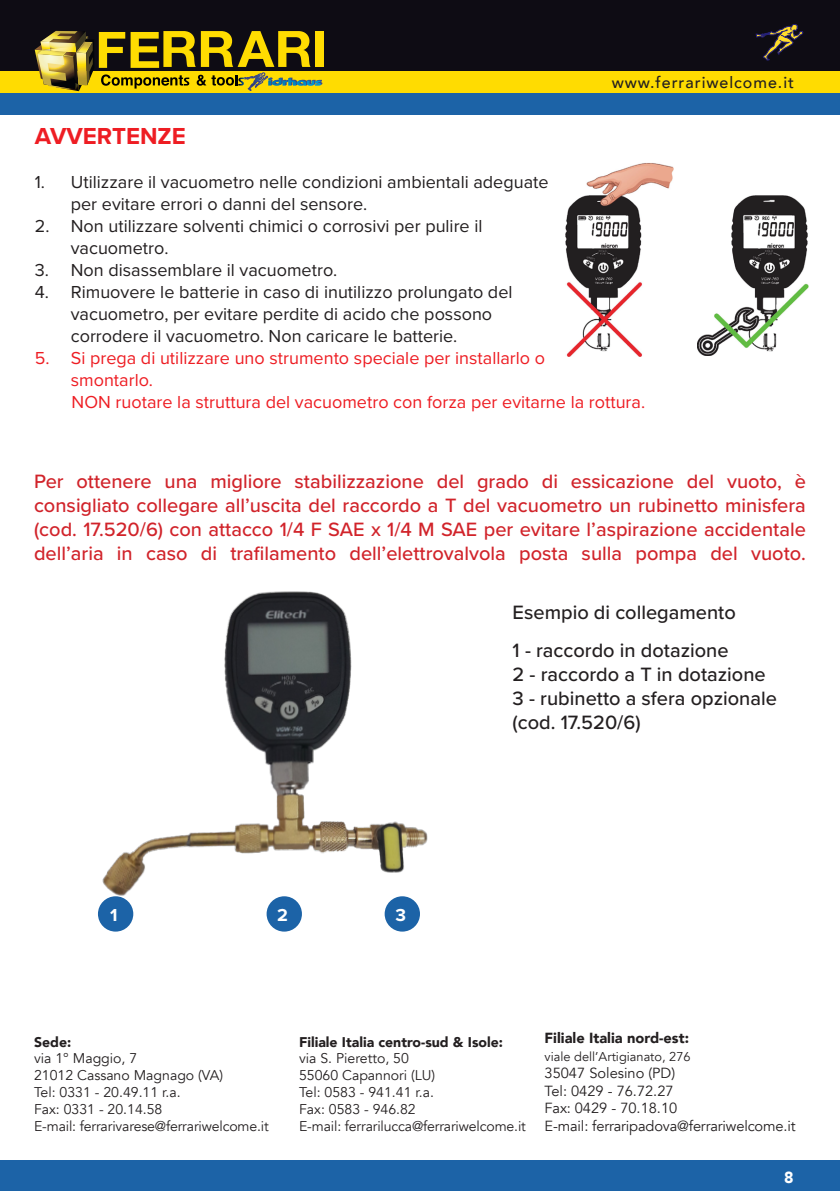
<style>
.page{position:relative;width:840px;height:1191px;background:#fff}
.page>*{position:absolute;margin:0;border:0;box-sizing:border-box;transform-origin:0 0}
.Stile_di_paragrafo_2{font:700 24px "Proxima Nova";color:#ee1d23}
.t1{font:500 20px/24px "Proxima Nova";color:#d1232a}
.t2{font:500 20px/24px "Proxima Nova";color:#231f20}
.t3{font:18px/22px "Proxima Nova";color:#231f20}
.t4{font:18px/22px "Proxima Nova";color:#ee1d23}
.t5{font:700 18px "Proxima Nova";color:#fff}
.t6{font:500 16px "Avenir";letter-spacing:.06em;color:#231f20}
.t7{font:900 16px "Avenir";color:#fff}
.t8{font:14.6px/17.6px "Avenir";letter-spacing:-.01em;color:#231f20}
.t9{font:900 14.6px "Avenir";color:#231f20}
.t10{font:14px/16.8px "Avenir";color:#231f20}
.t11{font:900 14px "Avenir";color:#231f20}
.t12{font:12.8px "Avenir";color:#231f20}
</style>
<div class="page">
<div style="left:0;top:71px;width:839px;height:22px;background:#ffdc01"></div>
<div style="left:0;top:1159px;width:839px;height:32px;background:#1c63a7"></div>
<div style="left:0;top:93px;width:839px;height:22px;background:#1c63a7"></div>
<div style="left:0;top:0;width:839px;height:71px;background:#0e0c14"></div>
<div style="left:315px;top:31px;width:9px;height:36px;background:#ffdc01"></div>
<svg style="left:35px;top:31px;width:287px;height:60px"></svg>
<svg style="left:755px;top:24px;width:47px;height:36px"></svg>
<img style="left:565px;top:163px;width:108px;height:193px">
<img style="left:697px;top:195px;width:110px;height:160px">
<img style="left:98px;top:591px;width:330px;height:340px">
<div style="left:98px;top:896px;width:35px;height:35px;background:#1c63a7;border-radius:50%"></div>
<div style="left:266px;top:896px;width:36px;height:35px;background:#1c63a7;border-radius:50%"></div>
<div style="left:384px;top:896px;width:36px;height:35px;background:#1c63a7;border-radius:50%"></div>
<p class="t6" style="left:611px;top:69px;width:184px">www.ferrariwelcome.it</p>
<p class="Stile_di_paragrafo_2" style="left:35px;top:118px;width:152px">AVVERTENZE</p>
<p class="t3" style="left:71px;top:170px;width:479px;text-indent:-36px">1. Utilizzare il vacuometro nelle condizioni ambientali adeguate per evitare errori o danni del sensore.</p>
<p class="t3" style="left:71px;top:214px;width:413px;text-indent:-36px">2. Non utilizzare solventi chimici o corrosivi per pulire il vacuometro.</p>
<p class="t3" style="left:35px;top:258px;width:304px">3. Non disassemblare il vacuometro.</p>
<p class="t3" style="left:71px;top:280px;width:443px;text-indent:-36px">4. Rimuovere le batterie in caso di inutilizzo prolungato del vacuometro, per evitare perdite di acido che possono corrodere il vacuometro. Non caricare le batterie.</p>
<p class="t4" style="left:71px;top:346px;width:475px;text-indent:-36px">5. Si prega di utilizzare uno strumento speciale per installarlo o smontarlo.</p>
<p class="t4" style="left:72px;top:390px;width:574px">NON ruotare la struttura del vacuometro con forza per evitarne la rottura.</p>
<p class="t1" style="left:34px;top:468px;width:773px">Per ottenere una migliore stabilizzazione del grado di essicazione del vuoto, è consigliato collegare all’uscita del raccordo a T del vacuometro un rubinetto minisfera</p>
<p class="t1" style="left:34px;top:516px;width:773px">(cod. 17.520/6) con attacco 1/4 F SAE x 1/4 M SAE per evitare l’aspirazione accidentale dell’aria in caso di trafilamento dell’elettrovalvola posta sulla pompa del vuoto.</p>
<p class="t5" style="left:110px;top:901px;width:9px">1</p>
<p class="t5" style="left:277px;top:901px;width:12px">2</p>
<p class="t5" style="left:395px;top:901px;width:12px">3</p>
<p class="t2" style="left:512px;top:600px;width:225px">Esempio di collegamento</p>
<p class="t2" style="left:512px;top:638px;width:217px">1 - raccordo in dotazione</p>
<p class="t2" style="left:512px;top:662px;width:254px">2 - raccordo a T in dotazione</p>
<p class="t2" style="left:512px;top:686px;width:266px">3 - rubinetto a sfera opzionale (cod. 17.520/6)</p>
<p class="t11" style="left:34px;top:1029px;width:39px">Sede:</p>
<p class="t10" style="left:34px;top:1050px;width:236px">via 1° Maggio, 7<br>21012 Cassano Magnago (VA)<br>Tel: 0331 - 20.49.11 r.a.<br>Fax: 0331 - 20.14.58<br>E-mail: ferrarivarese@ferrariwelcome.it</p>
<p class="t11" style="left:299px;top:1029px;width:205px">Filiale Italia centro-sud &amp; Isole:</p>
<p class="t10" style="left:299px;top:1050px;width:228px">via S. Pieretto, 50<br>55060 Capannori (LU)<br>Tel: 0583 - 941.41 r.a.<br>Fax: 0583 - 946.82<br>E-mail: ferrarilucca@ferrariwelcome.it</p>
<p class="t9" style="left:544px;top:1025px;width:146px">Filiale Italia nord-est:</p>
<p class="t12" style="left:544px;top:1048px;width:147px">viale dell’Artigianato, 276</p>
<p class="t8" style="left:544px;top:1064px;width:252px">35047 Solesino (PD)<br>Tel: 0429 - 76.72.27<br>Fax: 0429 - 70.18.10<br>E-mail: ferraripadova@ferrariwelcome.it</p>
<p class="t7" style="left:783px;top:1163px;width:11px">8</p>
</div>
